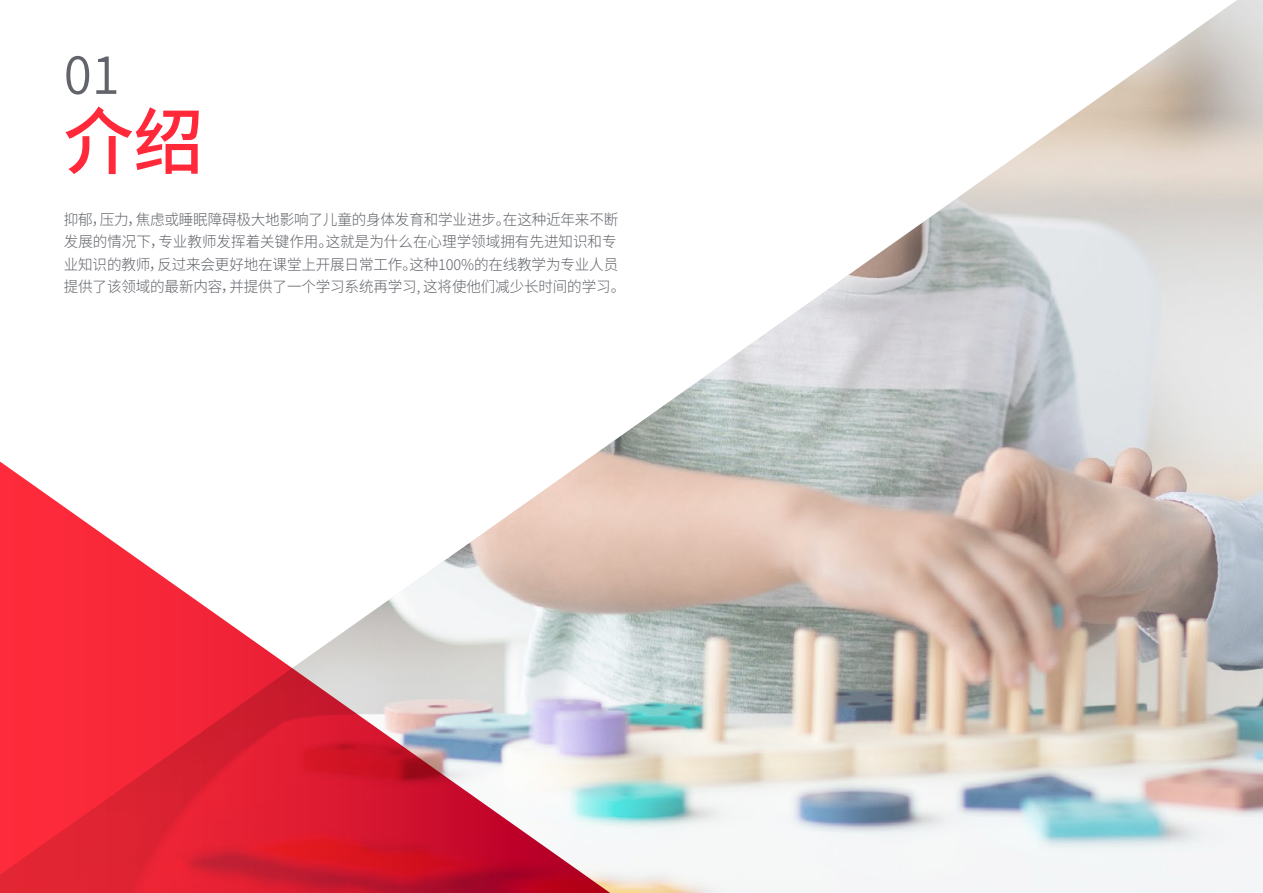
<style>
.page{position:relative;width:1263px;height:893px;background:#fff}
.page>*{position:absolute;margin:0;border:0;box-sizing:border-box;transform-origin:0 0}
.t1{font:500 72px "Source Han Sans CN";color:#ff293a}
.t2{font:52.5px "Source Han Sans CN";color:#61646a}
.t3{font:300 15px/22.5px "Source Han Sans CN";letter-spacing:-.01em;color:#61646a}
</style>
<div class="page">
<img style="left:607px;top:0;width:656px;height:893px">
<svg style="left:0;top:446px;width:640px;height:447px"></svg>
<h2 class="t2" style="left:64px;top:45px;width:57px">01</h2>
<h1 class="t1" style="left:64px;top:101px;width:141px">介绍</h1>
<p class="t3" style="left:64px;top:208px;width:563px">抑郁，压力，焦虑或睡眠障碍极大地影响了儿童的身体发育和学业进步。在这种近年来不断发展的情况下，专业教师发挥着关键作用。这就是为什么在心理学领域拥有先进知识和专业知识的教师，反过来会更好地在课堂上开展日常工作。这种100%的在线教学为专业人员提供了该领域的最新内容，并提供了一个学习系统再学习, 这将使他们减少长时间的学习。</p>
</div>
